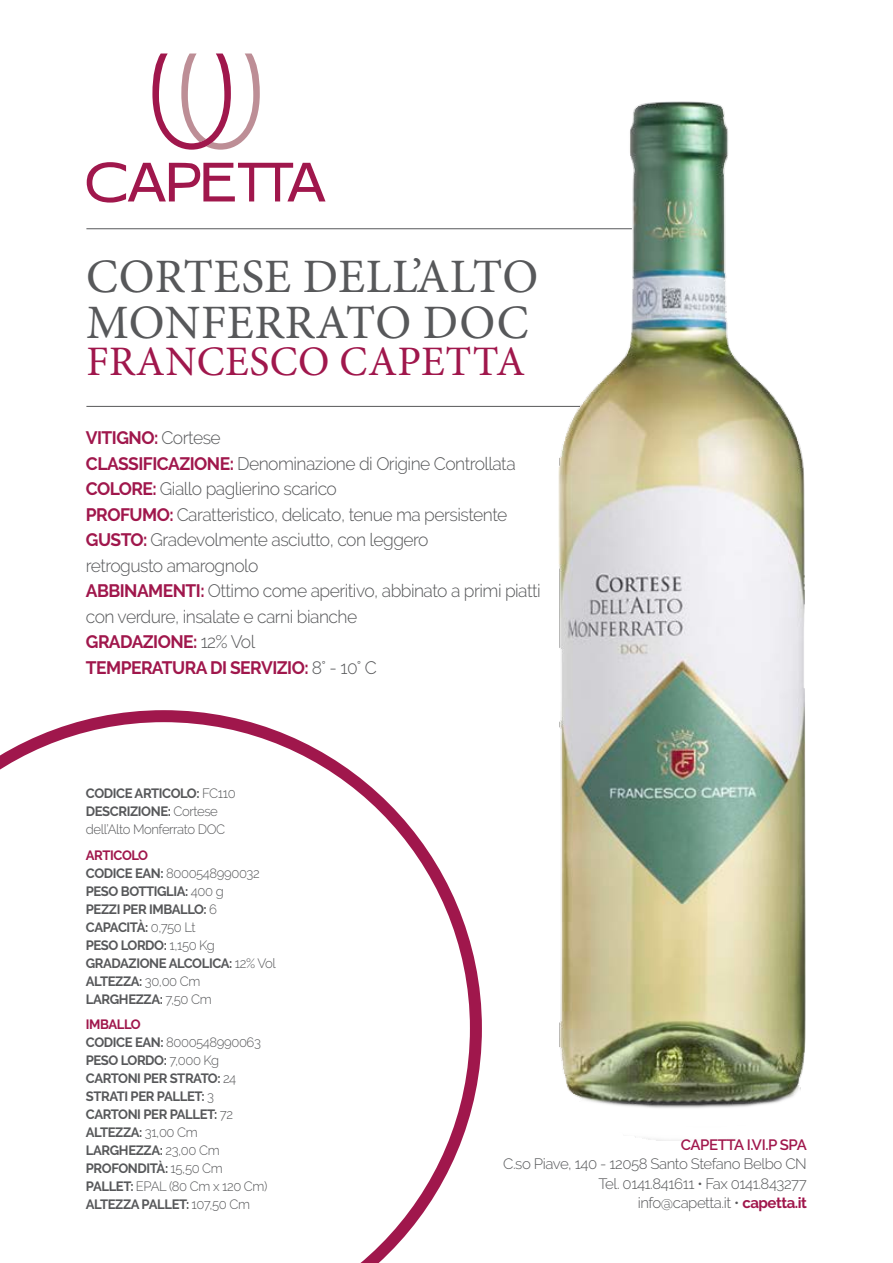
<style>
.page{position:relative;width:893px;height:1263px;background:#fff}
.page>*{position:absolute;margin:0;border:0;box-sizing:border-box;transform-origin:0 0}
.t1{font:48px "Minion Pro";letter-spacing:.01em;color:#57585a}
.t2{font:42px "Minion Pro";letter-spacing:.01em;color:#a0174c}
.t3{font:300 18px/25.5px "Raleway";letter-spacing:-.03em;color:#57585a}
.t4{font:700 18px "Raleway";letter-spacing:-.03em;color:#a0174c}
.t5{font:300 15px "Raleway";letter-spacing:-.03em;color:#57585a}
.t6{font:600 15px "Raleway";letter-spacing:-.03em;color:#a0174c}
.t7{font:700 13.5px "Raleway";letter-spacing:-.03em;color:#57585a}
.t8{font:300 13.5px "Raleway";letter-spacing:-.03em;color:#57585a}
.t9{font:700 13.5px "Raleway";letter-spacing:-.03em;color:#a0174c}
.s1{font-weight:300;color:#57585a}
.s2{font-weight:700;color:#a0174c}
.s3{font-weight:300}
.s4{font-weight:700}
</style>
<div class="page">
<img style="left:555px;top:101px;width:251px;height:1039px">
<svg style="left:87px;top:162px;width:238px;height:41px"></svg>
<svg style="left:152px;top:54px;width:108px;height:96px"></svg>
<hr style="left:86px;top:406px;width:494px;height:1px;background:#57585a">
<hr style="left:86px;top:228px;width:546px;height:1px;background:#57585a">
<svg style="left:0;top:710px;width:482px;height:553px"></svg>
<p class="t1" style="left:86px;top:245px;width:454px">CORTESE DELL’ALTO</p>
<p class="t1" style="left:86px;top:290px;width:444px">MONFERRATO DOC</p>
<p class="t2" style="left:87px;top:333px;width:440px">FRANCESCO CAPETTA</p>
<p class="t4" style="left:86px;top:428px;width:136px">VITIGNO: <span class="s1">Cortese</span></p>
<p class="t3" style="left:86px;top:451px;width:431px"><span class="s2">CLASSIFICAZIONE:</span> Denominazione di Origine Controllata</p>
<p class="t3" style="left:86px;top:476px;width:253px"><span class="s2">COLORE:</span> Giallo paglierino scarico</p>
<p class="t3" style="left:86px;top:502px;width:423px"><span class="s2">PROFUMO:</span> Caratteristico, delicato, tenue ma persistente</p>
<p class="t3" style="left:86px;top:527px;width:344px"><span class="s2">GUSTO:</span> Gradevolmente asciutto, con leggero</p>
<p class="t3" style="left:86px;top:553px;width:174px">retrogusto amarognolo</p>
<p class="t3" style="left:86px;top:578px;width:456px"><span class="s2">ABBINAMENTI:</span> Ottimo come aperitivo, abbinato a primi piatti con verdure, insalate e carni bianche</p>
<p class="t4" style="left:86px;top:632px;width:171px">GRADAZIONE: <span class="s1">12% Vol</span></p>
<p class="t4" style="left:86px;top:657px;width:292px">TEMPERATURA DI SERVIZIO: <span class="s1">8° - 10° C</span></p>
<p class="t7" style="left:86px;top:786px;width:151px">CODICE ARTICOLO: <span class="s3">FC110</span></p>
<p class="t7" style="left:86px;top:804px;width:133px">DESCRIZIONE: <span class="s3">Cortese</span></p>
<p class="t8" style="left:86px;top:822px;width:141px">dell’Alto Monferrato DOC</p>
<p class="t9" style="left:86px;top:847px;width:64px">ARTICOLO</p>
<p class="t8" style="left:86px;top:865px;width:175px"><span class="s4">CODICE EAN:</span> 8000548990032</p>
<p class="t7" style="left:86px;top:883px;width:139px">PESO BOTTIGLIA: <span class="s3">400 g</span></p>
<p class="t7" style="left:86px;top:901px;width:133px">PEZZI PER IMBALLO: <span class="s3">6</span></p>
<p class="t7" style="left:86px;top:919px;width:111px">CAPACITÀ: <span class="s3">0,750 Lt</span></p>
<p class="t7" style="left:86px;top:937px;width:130px">PESO LORDO: <span class="s3">1,150 Kg</span></p>
<p class="t7" style="left:86px;top:955px;width:191px">GRADAZIONE ALCOLICA: <span class="s3">12% Vol</span></p>
<p class="t7" style="left:86px;top:973px;width:116px">ALTEZZA: <span class="s3">30,00 Cm</span></p>
<p class="t7" style="left:86px;top:991px;width:127px">LARGHEZZA: <span class="s3">7,50 Cm</span></p>
<p class="t9" style="left:86px;top:1017px;width:56px">IMBALLO</p>
<p class="t8" style="left:86px;top:1035px;width:177px"><span class="s4">CODICE EAN:</span> 8000548990063</p>
<p class="t7" style="left:86px;top:1053px;width:135px">PESO LORDO: <span class="s3">7,000 Kg</span></p>
<p class="t7" style="left:86px;top:1071px;width:152px">CARTONI PER STRATO: <span class="s3">24</span></p>
<p class="t7" style="left:86px;top:1089px;width:130px">STRATI PER PALLET: <span class="s3">3</span></p>
<p class="t7" style="left:86px;top:1107px;width:149px">CARTONI PER PALLET: <span class="s3">72</span></p>
<p class="t7" style="left:86px;top:1125px;width:113px">ALTEZZA: <span class="s3">31,00 Cm</span></p>
<p class="t7" style="left:86px;top:1143px;width:135px">LARGHEZZA: <span class="s3">23,00 Cm</span></p>
<p class="t7" style="left:86px;top:1161px;width:139px">PROFONDITÀ: <span class="s3">15,50 Cm</span></p>
<p class="t8" style="left:86px;top:1179px;width:183px"><span class="s4">PALLET:</span> EPAL (80 Cm x 120 Cm)</p>
<p class="t7" style="left:86px;top:1197px;width:166px">ALTEZZA PALLET: <span class="s3">107,50 Cm</span></p>
<p class="t6" style="left:681px;top:1136px;width:127px">CAPETTA I.VI.P SPA</p>
<p class="t5" style="left:503px;top:1155px;width:305px">C.so Piave, 140 - 12058 Santo Stefano Belbo CN</p>
<p class="t5" style="left:598px;top:1175px;width:210px">Tel. 0141.841611 • Fax 0141.843277</p>
<p class="t5" style="left:638px;top:1194px;width:171px">info@capetta.it • <span class="s2">capetta.it</span></p>
</div>
